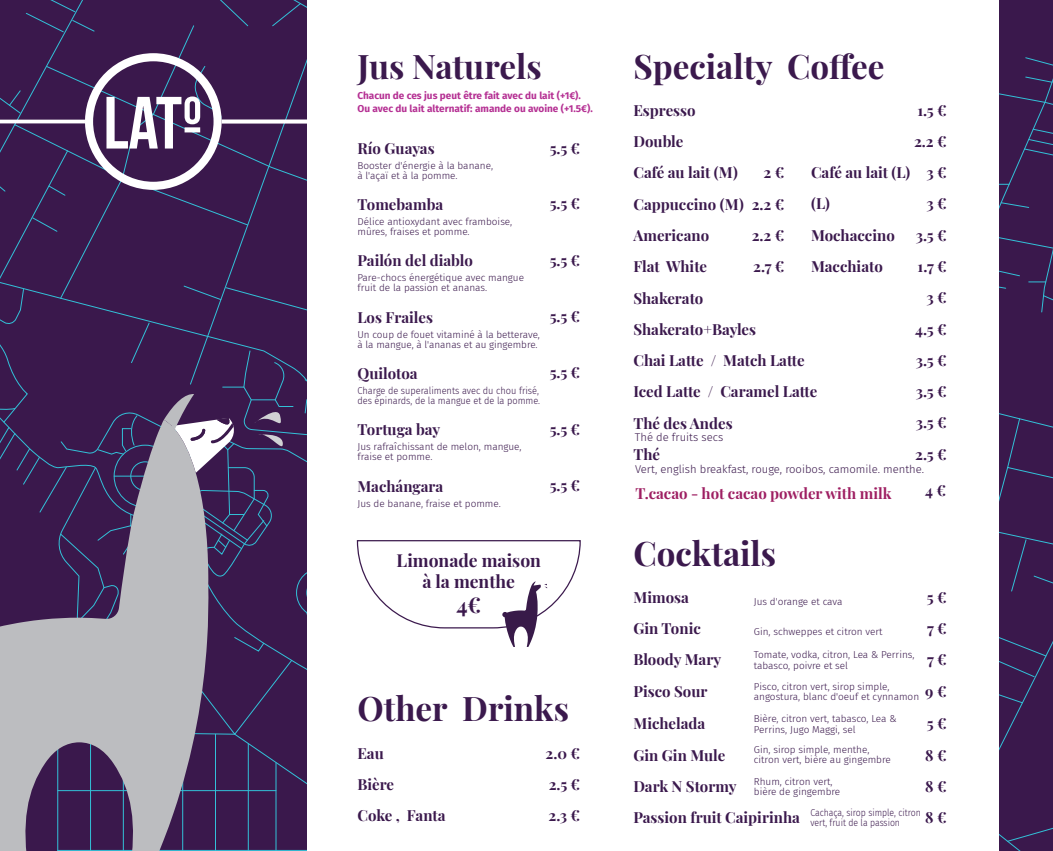
<style>
.page{position:relative;width:1053px;height:851px;background:#fff}
.page>*{position:absolute;margin:0;border:0;box-sizing:border-box;transform-origin:0 0}
.t1{font:700 33.12px "Playfair Display";color:#3b194d}
.t2{font:700 21.25px "Playfair Display";color:#3b194d}
.t3{font:700 17.5px "Playfair Display";color:#3b194d}
.t4{font:700 15px/31.2px "Playfair Display";color:#3b194d}
.t5{font:700 15px "Playfair Display";color:#9e1f62}
.t6{font:300 11.25px "Fira Sans";color:#3b194d}
.t7{font:300 10px/10px "Fira Sans";color:#3b194d}
.t8{font:700 10px/12.5px "Fira Sans";color:#b53093}
.t9{font:300 10px/10px "Fira Sans";color:#3b194d;scale:.92 1}
.t10{font:300 10px/10px "Fira Sans";color:#3b194d;scale:.87 1}
</style>
<div class="page">
<hr style="left:58px;top:850px;width:248px;height:1px;background:#33c1d8">
<svg style="left:0;top:0;width:307px;height:850px"></svg>
<svg style="left:0;top:419px;width:208px;height:431px;fill:#bcbdc0"></svg>
<div style="left:999px;top:0;width:53px;height:850px;background:#3a184c"></div>
<svg style="left:999px;top:828px;width:53px;height:22px"></svg>
<svg style="left:999px;top:57px;width:53px;height:694px"></svg>
<svg style="left:356px;top:540px;width:225px;height:107px"></svg>
<h1 class="t1" style="left:357px;top:41px;width:186px">Jus Naturels</h1>
<p class="t8" style="left:357px;top:89px;width:237px">Chacun de ces jus peut être fait avec du lait (+1€).<br>Ou avec du lait alternatif: amande ou avoine (+1.5€).</p>
<h3 class="t4" style="left:357px;top:131px;width:79px">Río Guayas</h3>
<p class="t7" style="left:357px;top:160px;width:137px">Booster d'énergie à la banane, à l'açaï et à la pomme.</p>
<h3 class="t4" style="left:357px;top:187px;width:87px">Tomebamba</h3>
<p class="t7" style="left:357px;top:216px;width:156px">Délice antioxydant avec framboise, mûres, fraises et pomme.</p>
<h3 class="t4" style="left:357px;top:244px;width:117px">Pailón del diablo</h3>
<p class="t7" style="left:357px;top:273px;width:168px">Pare-chocs énergétique avec mangue fruit de la passion et ananas.</p>
<h3 class="t4" style="left:357px;top:300px;width:77px">Los Frailes</h3>
<p class="t7" style="left:357px;top:329px;width:184px">Un coup de fouet vitaminé à la betterave, à la mangue, à l'ananas et au gingembre.</p>
<h3 class="t4" style="left:357px;top:356px;width:62px">Quilotoa</h3>
<p class="t9" style="left:357px;top:385px;width:200px">Charge de superaliments avec du chou frisé, des épinards, de la mangue et de la pomme.</p>
<h3 class="t4" style="left:357px;top:412px;width:84px">Tortuga bay</h3>
<p class="t7" style="left:357px;top:441px;width:166px">Jus rafraîchissant de melon, mangue, fraise et pomme.</p>
<h3 class="t4" style="left:357px;top:469px;width:87px">Machángara</h3>
<p class="t7" style="left:357px;top:498px;width:145px">Jus de banane, fraise et pomme.</p>
<h3 class="t4" style="left:549px;top:131px;width:32px">5.5 €</h3>
<h3 class="t4" style="left:549px;top:187px;width:32px">5.5 €</h3>
<h3 class="t4" style="left:549px;top:243px;width:32px">5.5 €</h3>
<h3 class="t4" style="left:549px;top:299px;width:32px">5.5 €</h3>
<h3 class="t4" style="left:549px;top:355px;width:32px">5.5 €</h3>
<h3 class="t4" style="left:549px;top:412px;width:32px">5.5 €</h3>
<h3 class="t4" style="left:549px;top:468px;width:32px">5.5 €</h3>
<h3 class="t3" style="left:396px;top:546px;width:146px">Limonade maison</h3>
<h3 class="t3" style="left:422px;top:567px;width:94px">à la menthe</h3>
<h2 class="t2" style="left:456px;top:588px;width:26px">4€</h2>
<h1 class="t1" style="left:357px;top:682px;width:213px">Other Drinks</h1>
<h3 class="t4" style="left:357px;top:736px;width:90px">Eau<br>Bière<br>Coke , Fanta</h3>
<h3 class="t4" style="left:545px;top:736px;width:36px;text-align:justify">2.0 € 2.5 € 2.3 €</h3>
<h1 class="t1" style="left:633px;top:41px;width:252px">Specialty Coffee</h1>
<h3 class="t4" style="left:913px;top:93px;width:34px;text-align:right">1.5 €<br>2.2 €<br>3 €<br>3 €<br>3.5 €<br>1.7 €<br>3 €<br>4.5 €<br>3.5 €<br>3.5 €<br>3.5 €<br>2.5 €</h3>
<h3 class="t4" style="left:633px;top:93px;width:185px">Espresso<br>Double<br>Café au lait (M)<br>Cappuccino (M)<br>Americano<br>Flat White<br>Shakerato<br>Shakerato+Bayles<br>Chai Latte / Match Latte<br>Iced Latte / Caramel Latte<br>Thé des Andes<br>Thé</h3>
<h3 class="t4" style="left:751px;top:156px;width:34px;text-align:justify;text-indent:12px">2 € 2.2 € 2.2 € 2.7 €</h3>
<h3 class="t4" style="left:811px;top:156px;width:101px">Café au lait (L) (L)<br>Mochaccino<br>Macchiato</h3>
<p class="t6" style="left:634px;top:429px;width:90px">Thé de fruits secs</p>
<p class="t6" style="left:635px;top:461px;width:290px">Vert, english breakfast, rouge, rooibos, camomile. menthe.</p>
<h3 class="t5" style="left:635px;top:481px;width:258px">T.cacao - hot cacao powder with milk</h3>
<h3 class="t4" style="left:925px;top:474px;width:22px">4 €</h3>
<h1 class="t1" style="left:633px;top:527px;width:144px">Cocktails</h1>
<h3 class="t4" style="left:633px;top:580px;width:168px">Mimosa<br>Gin Tonic<br>Bloody Mary<br>Pisco Sour<br>Michelada<br>Gin Gin Mule<br>Dark N Stormy<br>Passion fruit Caipirinha</h3>
<h3 class="t4" style="left:925px;top:580px;width:23px;text-align:justify">5 € 7 € 7 € 9 € 5 € 8 € 8 € 8 €</h3>
<p class="t7" style="left:753px;top:596px;width:90px">Jus d'orange et cava</p>
<p class="t7" style="left:753px;top:626px;width:130px">Gin, schweppes et citron vert</p>
<p class="t7" style="left:753px;top:648px;width:162px;line-height:11.2px">Tomate, vodka, citron, Lea &amp; Perrins, tabasco, poivre et sel</p>
<p class="t7" style="left:753px;top:680px;width:167px">Pisco, citron vert, sirop simple, angostura, blanc d'oeuf et cynnamon</p>
<p class="t7" style="left:753px;top:712px;width:144px;line-height:11.2px">Bière, citron vert, tabasco, Lea &amp;<br>Perrins, Jugo Maggi, sel</p>
<p class="t7" style="left:753px;top:744px;width:138px">Gin, sirop simple, menthe, citron vert, bière au gingembre</p>
<p class="t7" style="left:753px;top:776px;width:88px">Rhum, citron vert, bière de gingembre</p>
<p class="t10" style="left:810px;top:806px;width:128px">Cachaça, sirop simple, citron vert, fruit de la passion</p>
</div>
